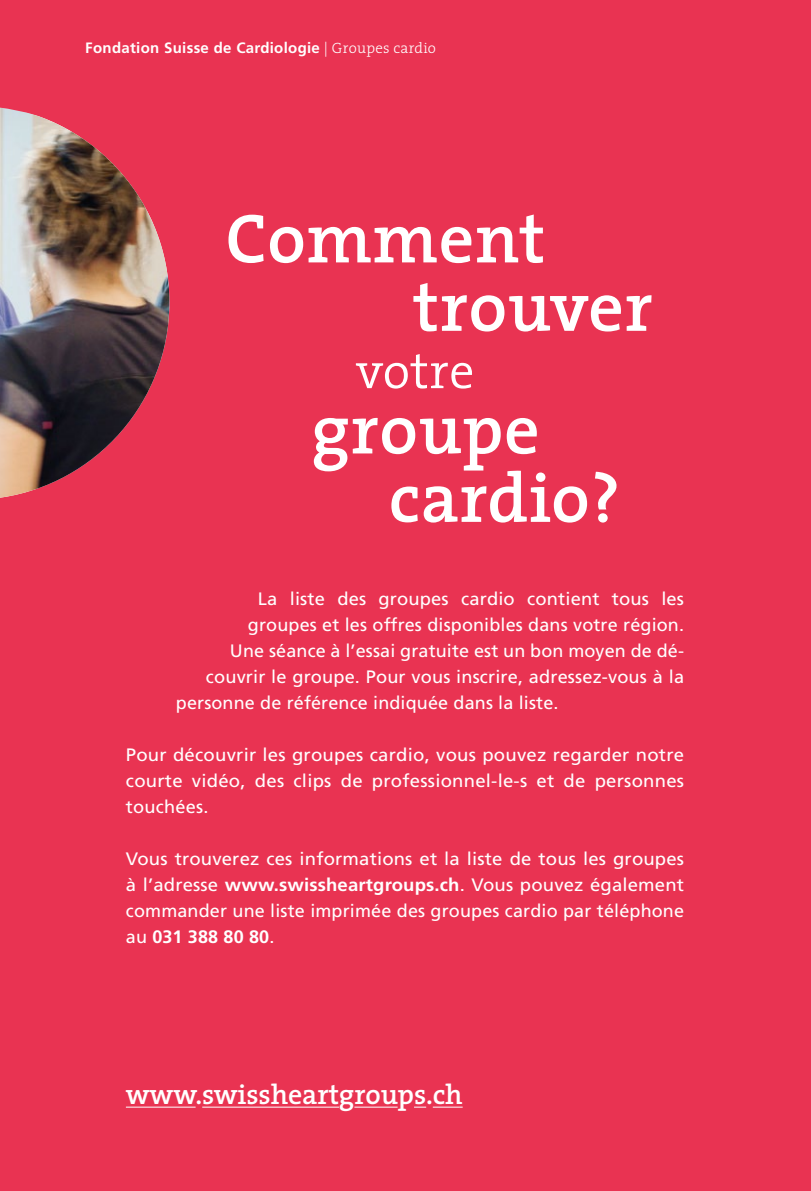
<style>
.page{position:relative;width:811px;height:1191px;background:#e93352}
.page>*{position:absolute;margin:0;border:0;box-sizing:border-box;transform-origin:0 0}
.t1{font:600 70px/68.4px "The Serif";letter-spacing:.01em;color:#fff}
.t2{font:300 50px "The Serif";letter-spacing:.01em;color:#fff}
.t3{font:600 28px "The Serif";letter-spacing:-.005em;color:#fff}
.t4{font:18px/26px "Frutiger LT Std";letter-spacing:.01em;color:#fff;text-align:justify}
.t5{font:700 15px "Frutiger LT Std";letter-spacing:.02em;color:#fff}
.s1{font-family:"The Serif";font-weight:300}
.s2{font-weight:700}
</style>
<div class="page">
<img style="left:49px;top:120px;width:120px;height:364px">
<img style="left:0;top:107px;width:49px;height:391px">
<hr style="left:126px;top:1106px;width:70px;height:1px;background:#fff">
<hr style="left:202px;top:1106px;width:137px;height:1px;background:#fff">
<hr style="left:354px;top:1106px;width:43px;height:1px;background:#fff">
<svg style="left:414px;top:1106px;width:12px;height:1px"></svg>
<hr style="left:433px;top:1106px;width:30px;height:1px;background:#fff">
<p class="t5" style="left:85px;top:39px;width:352px">Fondation Suisse de Cardiologie <span class="s1">| Groupes cardio</span></p>
<h1 class="t1" style="left:413px;top:203px;width:241px;text-indent:-188px">Comment trouver</h1>
<h2 class="t2" style="left:355px;top:330px;width:120px">votre</h2>
<h1 class="t1" style="left:389px;top:394px;width:233px;text-indent:-78px">groupe cardio?</h1>
<p class="t4" style="left:258px;top:586px;width:428px">La liste des groupes cardio contient tous les</p>
<p class="t4" style="left:248px;top:612px;width:438px">groupes et les offres disponibles dans votre région.</p>
<p class="t4" style="left:230px;top:638px;width:455px">Une séance à l’essai gratuite est un bon moyen de dé-</p>
<p class="t4" style="left:206px;top:664px;width:480px">couvrir le groupe. Pour vous inscrire, adressez-vous à la</p>
<p class="t4" style="left:176px;top:690px;width:384px">personne de référence indiquée dans la liste.</p>
<p class="t4" style="left:126px;top:742px;width:560px">Pour découvrir les groupes cardio, vous pouvez regarder notre courte vidéo, des clips de professionnel-le-s et de personnes touchées.</p>
<p class="t4" style="left:126px;top:846px;width:560px">Vous trouverez ces informations et la liste de tous les groupes à l’adresse <span class="s2">www.swissheartgroups.ch</span>. Vous pouvez également commander une liste imprimée des groupes cardio par téléphone au <span class="s2">031 388 80 80</span>.</p>
<h3 class="t3" style="left:126px;top:1071px;width:338px">www.swissheartgroups.ch</h3>
</div>
